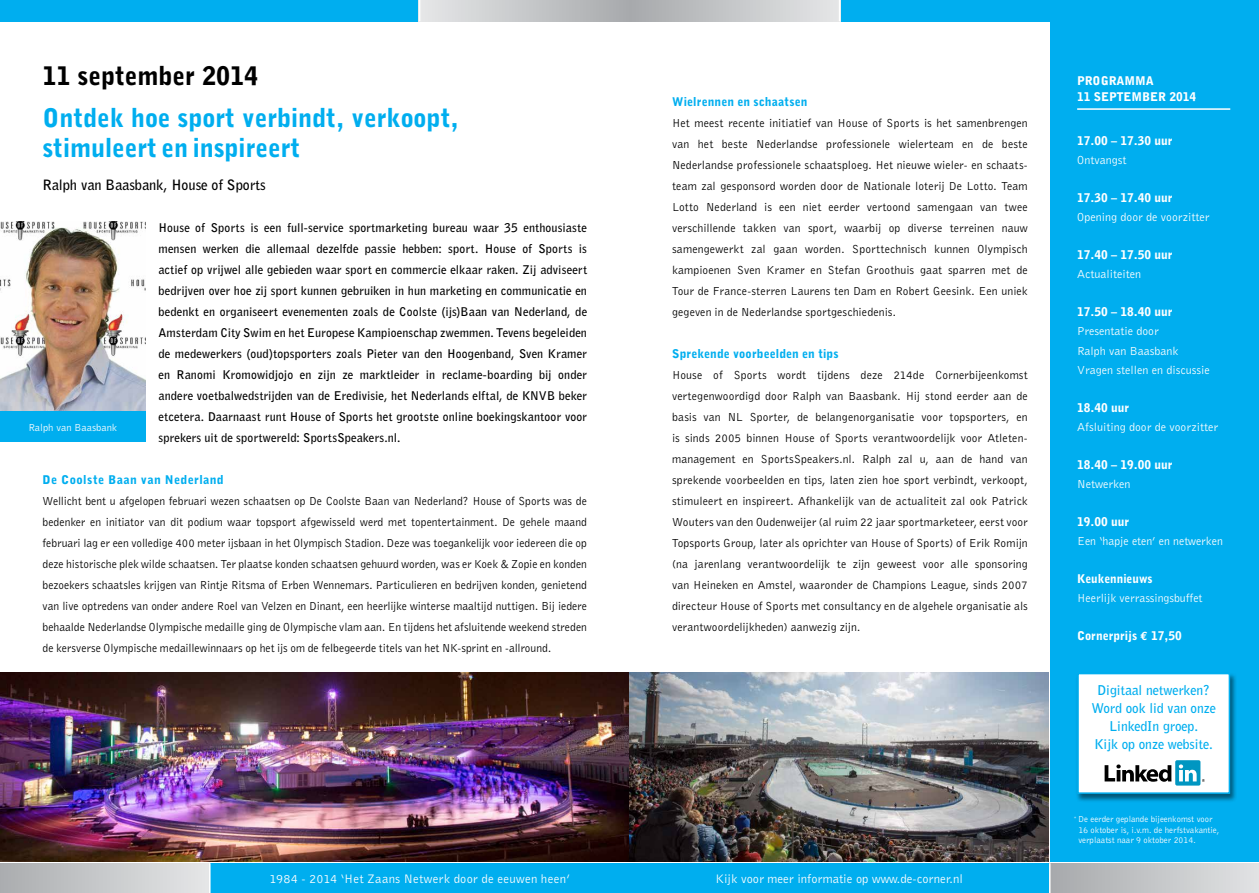
<style>
.page{position:relative;width:1259px;height:893px;background:#fff}
.page>*{position:absolute;margin:0;border:0;box-sizing:border-box;transform-origin:0 0}
.t1{font:900 25.5px/30px "Bell Gothic BT";color:#00aeef}
.t2{font:900 25.5px "Bell Gothic BT";color:#000}
.t3{font:700 14.25px "Bell Gothic BT";color:#000}
.t4{font:700 13.5px/18px "Bell Gothic BT";color:#00aeef;text-align:center}
.t5{font:12.75px "Bell Gothic BT";letter-spacing:.02em;color:#fff}
.t6{font:12.75px "Bell Gothic BT";color:#fff}
.t7{font:12px/21px "Bell Gothic BT";letter-spacing:.01em;color:#000;text-align:justify}
.t8{font:12px/21px "Bell Gothic BT";letter-spacing:.01em;color:#000;text-align:justify;scale:.96 1}
.t9{font:700 12px/21px "Bell Gothic BT";letter-spacing:.015em;color:#000;text-align:justify}
.t10{font:12px/19.5px "Bell Gothic BT";color:#fff}
.t11{font:900 12px/16.5px "Bell Gothic BT";color:#fff}
.t12{font:900 12px "Bell Gothic BT";letter-spacing:.02em;color:#00aeef}
.t13{font:10.5px "Bell Gothic BT";color:#fff}
.t14{font:9px/10.5px "Bell Gothic BT";color:#fff}
.s1{font-family:"Euro Mono";font-weight:700}
</style>
<div class="page">
<div style="left:629px;top:863px;width:420px;height:30px;background:#00aeef"></div>
<div style="left:1050px;top:863px;width:209px;height:30px;background:linear-gradient(to right,#a7a9ac,#e2e3e4)"></div>
<div style="left:0;top:863px;width:209px;height:30px;background:linear-gradient(to right,#aaadaf,#e5e7e8)"></div>
<div style="left:839px;top:0;width:420px;height:21px;background:#00aeef"></div>
<div style="left:0;top:0;width:419px;height:21px;background:#00aeef"></div>
<div style="left:629px;top:0;width:211px;height:21px;background:linear-gradient(to right,#a7a9ac,#e5e7e8)"></div>
<div style="left:419px;top:0;width:210px;height:21px;background:linear-gradient(to right,#e6e7e8,#a8aaad)"></div>
<svg style="left:839px;top:0;width:1px;height:21px"></svg>
<div style="left:210px;top:863px;width:419px;height:30px;background:#00aeef"></div>
<svg style="left:419px;top:0;width:1px;height:21px"></svg>
<div style="left:1050px;top:23px;width:209px;height:839px;background:#00aeef"></div>
<hr style="left:1077px;top:108px;width:153px;height:2px;background:#fff">
<div style="left:1074px;top:672px;width:162px;height:130px;background:#000;opacity:.5"></div>
<div style="left:1077px;top:673px;width:153px;height:121px;background:#fff;border:2px solid #00aeef"></div>
<div style="left:1175px;top:760px;width:25px;height:26px;background:#0096c1;border-radius:2px"></div>
<svg style="left:1104px;top:764px;width:67px;height:18px"></svg>
<svg style="left:1178px;top:764px;width:18px;height:17px"></svg>
<img style="left:0;top:673px;width:1048px;height:189px">
<img style="left:0;top:222px;width:146px;height:190px">
<div style="left:0;top:412px;width:146px;height:30px;background:#00aeef"></div>
<h1 class="t2" style="left:43px;top:60px;width:217px">11 september 2014</h1>
<h1 class="t1" style="left:43px;top:102px;width:418px">Ontdek hoe sport verbindt, verkoopt, stimuleert en inspireert</h1>
<p class="t3" style="left:43px;top:175px;width:224px">Ralph van Baasbank, House of Sports</p>
<p class="t9" style="left:158px;top:217px;width:430px">House of Sports is een full-service sportmarketing bureau waar 35 enthousiaste mensen werken die allemaal dezelfde passie hebben: sport. House of Sports is actief op vrijwel alle gebieden waar sport en commercie elkaar raken. Zij adviseert bedrijven over hoe zij sport kunnen gebruiken in hun marketing en communicatie en bedenkt en organiseert evenementen zoals de Coolste (ijs)Baan van Nederland, de Amsterdam City Swim en het Europese Kampioenschap zwemmen. Tevens begeleiden de medewerkers (oud)topsporters zoals Pieter van den Hoogenband, Sven Kramer en Ranomi Kromowidjojo en zijn ze marktleider in reclame-boarding bij onder andere voetbalwedstrijden van de Eredivisie, het Nederlands elftal, de KNVB beker etcetera. Daarnaast runt House of Sports het grootste online boekingskantoor voor sprekers uit de sportwereld: SportsSpeakers.nl.</p>
<p class="t12" style="left:43px;top:472px;width:183px">De Coolste Baan van Nederland</p>
<p class="t8" style="left:43px;top:490px;width:569px">Wellicht bent u afgelopen februari wezen schaatsen op De Coolste Baan van Nederland? House of Sports was de bedenker en initiator van dit podium waar topsport afgewisseld werd met topentertainment. De gehele maand februari lag er een volledige 400 meter ijsbaan in het Olympisch Stadion. Deze was toegankelijk voor iedereen die op deze historische plek wilde schaatsen. Ter plaatse konden schaatsen gehuurd worden, was er Koek &amp; Zopie en konden bezoekers schaatsles krijgen van Rintje Ritsma of Erben Wennemars. Particulieren en bedrijven konden, genietend van live optredens van onder andere Roel van Velzen en Dinant, een heerlijke winterse maaltijd nuttigen. Bij iedere behaalde Nederlandse Olympische medaille ging de Olympische vlam aan. En tijdens het afsluitende weekend streden de kersverse Olympische medaillewinnaars op het ijs om de felbegeerde titels van het NK-sprint en -allround.</p>
<p class="t13" style="left:28px;top:421px;width:90px">Ralph van Baasbank</p>
<p class="t5" style="left:269px;top:871px;width:302px">1984 - 2014 ‘Het Zaans Netwerk door de eeuwen heen’</p>
<p class="t12" style="left:672px;top:94px;width:137px">Wielrennen en schaatsen</p>
<p class="t7" style="left:672px;top:112px;width:357px">Het meest recente initiatief van House of Sports is het samenbrengen van het beste Nederlandse professionele wielerteam en de beste Nederlandse professionele schaatsploeg. Het nieuwe wieler- en schaats&shy;team zal gesponsord worden door de Nationale loterij De Lotto. Team Lotto Nederland is een niet eerder vertoond samengaan van twee verschillende takken van sport, waarbij op diverse terreinen nauw samengewerkt zal gaan worden. Sporttechnisch kunnen Olympisch kampioenen Sven Kramer en Stefan Groothuis gaat sparren met de Tour de France-sterren Laurens ten Dam en Robert Geesink. Een uniek gegeven in de Nederlandse sportgeschiedenis.</p>
<p class="t12" style="left:672px;top:346px;width:168px">Sprekende voorbeelden en tips</p>
<p class="t7" style="left:672px;top:364px;width:357px">House of Sports wordt tijdens deze 214de Cornerbijeenkomst vertegenwoordigd door Ralph van Baasbank. Hij stond eerder aan de basis van NL Sporter, de belangenorganisatie voor topsporters, en is sinds 2005 binnen House of Sports verantwoordelijk voor Atleten&shy;management en SportsSpeakers.nl. Ralph zal u, aan de hand van sprekende voorbeelden en tips, laten zien hoe sport verbindt, verkoopt, stimuleert en inspireert. Afhankelijk van de actualiteit zal ook Patrick Wouters van den Oudenweijer (al ruim 22 jaar sportmarketeer, eerst voor Topsports Group, later als oprichter van House of Sports) of Erik Romijn (na jarenlang verantwoordelijk te zijn geweest voor alle sponsoring van Heineken en Amstel, waaronder de Champions League, sinds 2007 directeur House of Sports met consultancy en de algehele organisatie als verantwoordelijkheden) aanwezig zijn.</p>
<p class="t6" style="left:715px;top:871px;width:249px">Kijk voor meer informatie op www.de-corner.nl</p>
<p class="t11" style="left:1077px;top:72px;width:120px">PROGRAMMA<br>11 SEPTEMBER 2014</p>
<p class="t11" style="left:1077px;top:132px;width:97px">17.00 – 17.30 uur</p>
<p class="t10" style="left:1077px;top:150px;width:51px">Ontvangst</p>
<p class="t11" style="left:1077px;top:189px;width:97px">17.30 – 17.40 uur</p>
<p class="t10" style="left:1077px;top:207px;width:134px">Opening door de voorzitter</p>
<p class="t11" style="left:1077px;top:246px;width:97px">17.40 – 17.50 uur</p>
<p class="t10" style="left:1077px;top:264px;width:65px">Actualiteiten</p>
<p class="t11" style="left:1077px;top:303px;width:97px">17.50 – 18.40 uur</p>
<p class="t10" style="left:1077px;top:321px;width:134px">Presentatie door<br>Ralph van Baasbank<br>Vragen stellen en discussie</p>
<p class="t11" style="left:1077px;top:399px;width:54px">18.40 uur</p>
<p class="t10" style="left:1077px;top:417px;width:142px">Afsluiting door de voorzitter</p>
<p class="t11" style="left:1077px;top:456px;width:97px">18.40 – 19.00 uur</p>
<p class="t10" style="left:1077px;top:474px;width:55px">Netwerken</p>
<p class="t11" style="left:1077px;top:513px;width:54px">19.00 uur</p>
<p class="t10" style="left:1077px;top:531px;width:147px">Een ‘hapje eten’ en netwerken</p>
<p class="t11" style="left:1077px;top:570px;width:77px">Keukennieuws</p>
<p class="t10" style="left:1077px;top:588px;width:127px">Heerlijk verrassingsbuffet</p>
<p class="t11" style="left:1077px;top:627px;width:106px">Cornerprijs <span class="s1">€</span> 17,50</p>
<p class="t4" style="left:1091px;top:681px;width:126px">Digitaal netwerken?<br>Word ook lid van onze<br>LinkedIn groep.<br>Kijk op onze website.</p>
<p class="t14" style="left:1078px;top:814px;width:142px;text-indent:-4px"><sup>*</sup> De eerder geplande bijeenkomst voor<br>16 oktober is, i.v.m. de herfstvakantie, verplaatst naar 9 oktober 2014.</p>
</div>
